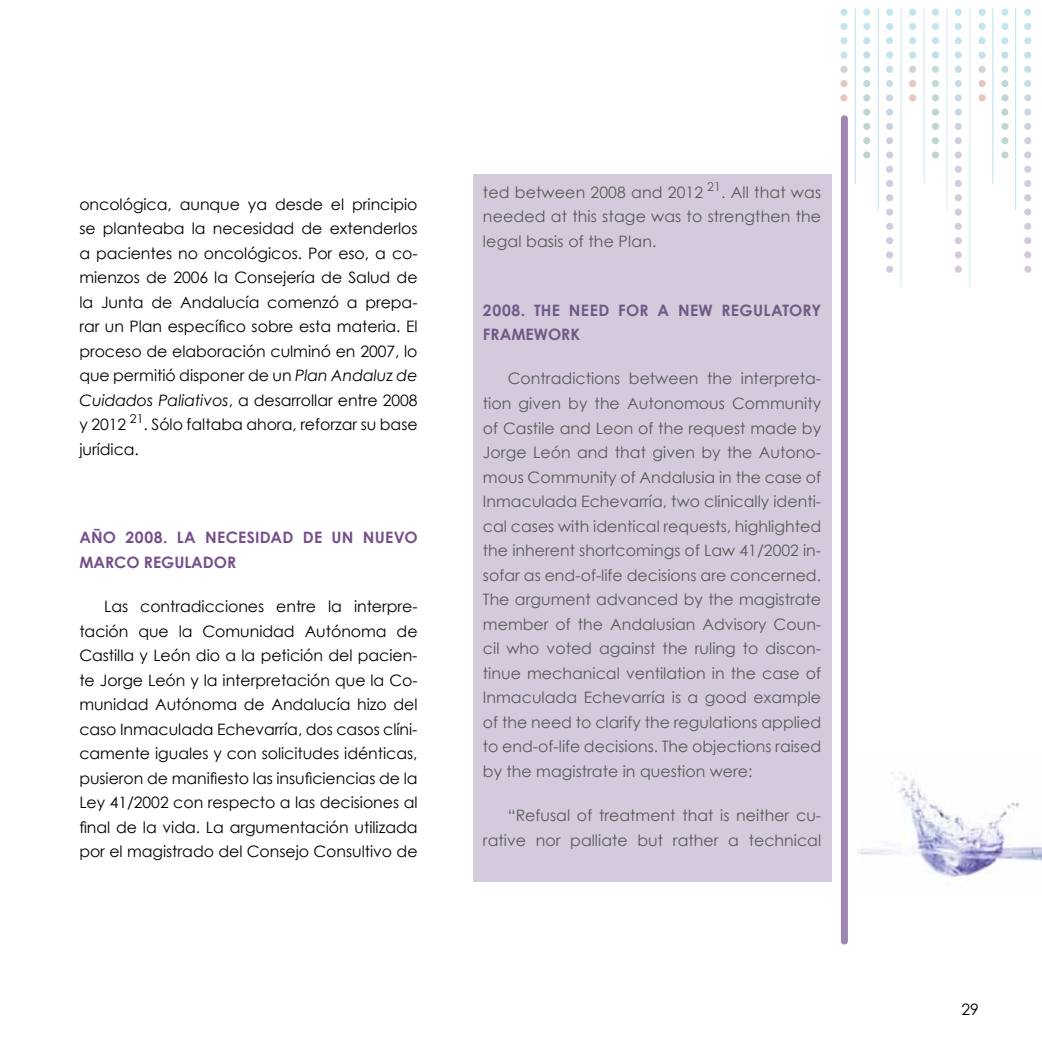
<style>
.page{position:relative;width:1042px;height:1042px;background:#fff}
.page>*{position:absolute;margin:0;border:0;box-sizing:border-box;transform-origin:0 0}
.t1{font:15.75px/24.5px "Century Gothic";color:#58595b;text-align:justify}
.t2{font:15.75px/24.5px "Century Gothic";letter-spacing:-.005em;color:#000;text-align:justify}
.t3{font:700 15.75px "Century Gothic";letter-spacing:.035em;color:#764f8d}
.t4{font:700 15.75px "Century Gothic";letter-spacing:.04em;color:#715985}
.s1{font-style:italic}
</style>
<div class="page">
<img style="left:857px;top:772px;width:185px;height:108px">
<div style="left:841px;top:119px;width:7px;height:822px;background:#9f85af"></div>
<div style="left:473px;top:174px;width:358px;height:707px;background:#d4cadc"></div>
<hr style="left:855px;top:9px;width:1px;height:174px;background:#c1e6ed">
<hr style="left:878px;top:9px;width:1px;height:201px;background:#c1e6ed">
<hr style="left:900px;top:9px;width:1px;height:278px;background:#d4ecf7">
<hr style="left:923px;top:9px;width:1px;height:174px;background:#d4ecf7">
<hr style="left:946px;top:9px;width:1px;height:201px;background:#d4ecf7">
<hr style="left:969px;top:9px;width:1px;height:278px;background:#d4ecf7">
<hr style="left:992px;top:9px;width:1px;height:174px;background:#c1e6ed">
<hr style="left:1015px;top:9px;width:1px;height:201px;background:#c1e6ed">
<svg style="left:978px;top:9px;width:7px;height:7px"></svg>
<svg style="left:978px;top:23px;width:7px;height:7px"></svg>
<svg style="left:978px;top:37px;width:7px;height:7px"></svg>
<svg style="left:978px;top:51px;width:7px;height:8px"></svg>
<svg style="left:978px;top:66px;width:7px;height:7px"></svg>
<svg style="left:978px;top:80px;width:7px;height:7px"></svg>
<svg style="left:978px;top:94px;width:7px;height:7px"></svg>
<svg style="left:1001px;top:9px;width:7px;height:7px"></svg>
<svg style="left:1001px;top:23px;width:7px;height:7px"></svg>
<svg style="left:1001px;top:37px;width:7px;height:7px"></svg>
<svg style="left:1001px;top:51px;width:7px;height:8px"></svg>
<svg style="left:1001px;top:66px;width:7px;height:7px"></svg>
<svg style="left:1001px;top:80px;width:7px;height:7px"></svg>
<svg style="left:1001px;top:94px;width:7px;height:7px"></svg>
<svg style="left:1001px;top:109px;width:7px;height:7px"></svg>
<svg style="left:1001px;top:123px;width:7px;height:7px"></svg>
<svg style="left:1001px;top:137px;width:7px;height:7px"></svg>
<svg style="left:1001px;top:151px;width:7px;height:8px"></svg>
<svg style="left:1024px;top:9px;width:7px;height:7px"></svg>
<svg style="left:1024px;top:23px;width:7px;height:7px"></svg>
<svg style="left:1024px;top:37px;width:7px;height:7px"></svg>
<svg style="left:1024px;top:51px;width:7px;height:8px"></svg>
<svg style="left:1024px;top:66px;width:7px;height:7px"></svg>
<svg style="left:1024px;top:80px;width:7px;height:7px"></svg>
<svg style="left:1024px;top:94px;width:7px;height:7px"></svg>
<svg style="left:1024px;top:109px;width:7px;height:7px"></svg>
<svg style="left:1024px;top:123px;width:7px;height:7px"></svg>
<svg style="left:1024px;top:137px;width:7px;height:7px"></svg>
<svg style="left:1024px;top:151px;width:7px;height:8px"></svg>
<svg style="left:1024px;top:166px;width:7px;height:7px"></svg>
<svg style="left:1024px;top:180px;width:7px;height:7px"></svg>
<svg style="left:1024px;top:194px;width:7px;height:7px"></svg>
<svg style="left:1024px;top:208px;width:7px;height:8px"></svg>
<svg style="left:1024px;top:223px;width:7px;height:7px"></svg>
<svg style="left:1024px;top:237px;width:7px;height:7px"></svg>
<svg style="left:1024px;top:251px;width:7px;height:7px"></svg>
<svg style="left:1024px;top:266px;width:7px;height:7px"></svg>
<svg style="left:909px;top:9px;width:7px;height:7px"></svg>
<svg style="left:909px;top:23px;width:7px;height:7px"></svg>
<svg style="left:909px;top:37px;width:7px;height:7px"></svg>
<svg style="left:909px;top:51px;width:7px;height:8px"></svg>
<svg style="left:909px;top:66px;width:7px;height:7px"></svg>
<svg style="left:909px;top:80px;width:7px;height:7px"></svg>
<svg style="left:909px;top:94px;width:7px;height:7px"></svg>
<svg style="left:932px;top:9px;width:7px;height:7px"></svg>
<svg style="left:932px;top:23px;width:7px;height:7px"></svg>
<svg style="left:932px;top:37px;width:7px;height:7px"></svg>
<svg style="left:932px;top:51px;width:7px;height:8px"></svg>
<svg style="left:932px;top:66px;width:7px;height:7px"></svg>
<svg style="left:932px;top:80px;width:7px;height:7px"></svg>
<svg style="left:932px;top:94px;width:7px;height:7px"></svg>
<svg style="left:932px;top:109px;width:7px;height:7px"></svg>
<svg style="left:932px;top:123px;width:7px;height:7px"></svg>
<svg style="left:932px;top:137px;width:7px;height:7px"></svg>
<svg style="left:932px;top:151px;width:7px;height:8px"></svg>
<svg style="left:954px;top:9px;width:8px;height:7px"></svg>
<svg style="left:954px;top:23px;width:8px;height:7px"></svg>
<svg style="left:954px;top:37px;width:8px;height:7px"></svg>
<svg style="left:954px;top:51px;width:8px;height:8px"></svg>
<svg style="left:954px;top:66px;width:8px;height:7px"></svg>
<svg style="left:954px;top:80px;width:8px;height:7px"></svg>
<svg style="left:954px;top:94px;width:8px;height:7px"></svg>
<svg style="left:954px;top:109px;width:8px;height:7px"></svg>
<svg style="left:954px;top:123px;width:8px;height:7px"></svg>
<svg style="left:954px;top:137px;width:8px;height:7px"></svg>
<svg style="left:954px;top:151px;width:8px;height:8px"></svg>
<svg style="left:954px;top:166px;width:8px;height:7px"></svg>
<svg style="left:954px;top:180px;width:8px;height:7px"></svg>
<svg style="left:954px;top:194px;width:8px;height:7px"></svg>
<svg style="left:954px;top:208px;width:8px;height:8px"></svg>
<svg style="left:954px;top:223px;width:8px;height:7px"></svg>
<svg style="left:954px;top:237px;width:8px;height:7px"></svg>
<svg style="left:954px;top:251px;width:8px;height:7px"></svg>
<svg style="left:954px;top:266px;width:8px;height:7px"></svg>
<svg style="left:840px;top:9px;width:7px;height:7px"></svg>
<svg style="left:840px;top:23px;width:7px;height:7px"></svg>
<svg style="left:840px;top:37px;width:7px;height:7px"></svg>
<svg style="left:840px;top:51px;width:7px;height:8px"></svg>
<svg style="left:840px;top:66px;width:7px;height:7px"></svg>
<svg style="left:840px;top:80px;width:7px;height:7px"></svg>
<svg style="left:840px;top:94px;width:7px;height:7px"></svg>
<svg style="left:863px;top:9px;width:7px;height:7px"></svg>
<svg style="left:863px;top:23px;width:7px;height:7px"></svg>
<svg style="left:863px;top:37px;width:7px;height:7px"></svg>
<svg style="left:863px;top:51px;width:7px;height:8px"></svg>
<svg style="left:863px;top:66px;width:7px;height:7px"></svg>
<svg style="left:863px;top:80px;width:7px;height:7px"></svg>
<svg style="left:863px;top:94px;width:7px;height:7px"></svg>
<svg style="left:863px;top:109px;width:7px;height:7px"></svg>
<svg style="left:863px;top:123px;width:7px;height:7px"></svg>
<svg style="left:863px;top:137px;width:7px;height:7px"></svg>
<svg style="left:863px;top:151px;width:7px;height:8px"></svg>
<svg style="left:886px;top:9px;width:7px;height:7px"></svg>
<svg style="left:886px;top:23px;width:7px;height:7px"></svg>
<svg style="left:886px;top:37px;width:7px;height:7px"></svg>
<svg style="left:886px;top:51px;width:7px;height:8px"></svg>
<svg style="left:886px;top:66px;width:7px;height:7px"></svg>
<svg style="left:886px;top:80px;width:7px;height:7px"></svg>
<svg style="left:886px;top:94px;width:7px;height:7px"></svg>
<svg style="left:886px;top:109px;width:7px;height:7px"></svg>
<svg style="left:886px;top:123px;width:7px;height:7px"></svg>
<svg style="left:886px;top:137px;width:7px;height:7px"></svg>
<svg style="left:886px;top:151px;width:7px;height:8px"></svg>
<svg style="left:886px;top:166px;width:7px;height:7px"></svg>
<svg style="left:886px;top:180px;width:7px;height:7px"></svg>
<svg style="left:886px;top:194px;width:7px;height:7px"></svg>
<svg style="left:886px;top:208px;width:7px;height:8px"></svg>
<svg style="left:886px;top:223px;width:7px;height:7px"></svg>
<svg style="left:886px;top:237px;width:7px;height:7px"></svg>
<svg style="left:886px;top:251px;width:7px;height:7px"></svg>
<svg style="left:886px;top:266px;width:7px;height:7px"></svg>
<p class="t2" style="left:79px;top:192px;width:340px">oncológica, aunque ya desde el principio se planteaba la necesidad de extenderlos a pacientes no oncológicos. Por eso, a co&shy;mienzos de 2006 la Consejería de Salud de la Junta de Andalucía comenzó a prepa&shy;rar un Plan específico sobre esta materia. El proceso de elaboración culminó en 2007, lo que permitió disponer de un <span class="s1">Plan Andaluz de Cuidados Paliativos</span>, a desarrollar entre 2008 y 2012 <sup>21</sup>. Sólo faltaba ahora, reforzar su base jurídica.</p>
<p class="t3" style="left:79px;top:528px;width:25px">AÑO</p>
<p class="t3" style="left:126px;top:528px;width:91px">2008. LA NECESIDAD</p>
<p class="t3" style="left:303px;top:528px;width:10px">DE</p>
<p class="t3" style="left:331px;top:528px;width:11px">UN</p>
<p class="t3" style="left:363px;top:528px;width:12px">NUEVO</p>
<p class="t3" style="left:79px;top:552px;width:13px">MARCO</p>
<p class="t3" style="left:144px;top:552px;width:12px">REGULADOR</p>
<p class="t2" style="left:79px;top:594px;width:340px;text-indent:25px">Las contradicciones entre la interpre&shy;tación que la Comunidad Autónoma de Castilla y León dio a la petición del pacien&shy;te Jorge León y la interpretación que la Co&shy;munidad Autónoma de Andalucía hizo del caso Inmaculada Echevarría, dos casos clíni&shy;camente iguales y con solicitudes idénticas, pusieron de manifiesto las insuficiencias de la Ley 41/2002 con respecto a las decisiones al final de la vida. La argumentación utilizada por el magistrado del Consejo Consultivo de</p>
<p class="t1" style="left:483px;top:180px;width:340px">ted between 2008 and 2012 <sup>21</sup>. All that was needed at this stage was to strengthen the legal basis of the Plan.</p>
<p class="t4" style="left:483px;top:300px;width:97px">2008. THE NEED</p>
<p class="t4" style="left:618px;top:300px;width:11px">FOR</p>
<p class="t4" style="left:657px;top:300px;width:33px">A NEW</p>
<p class="t4" style="left:721px;top:300px;width:11px">REGULATORY</p>
<p class="t4" style="left:483px;top:324px;width:12px">FRAMEWORK</p>
<p class="t1" style="left:483px;top:366px;width:340px;text-indent:25px">Contradictions between the interpreta&shy;tion given by the Autonomous Community of Castile and Leon of the request made by Jorge León and that given by the Autono&shy;mous Community of Andalusia in the case of Inmaculada Echevarría, two clinically identi&shy;cal cases with identical requests, highlighted the inherent shortcomings of Law 41/2002 in&shy;sofar as end-of-life decisions are concerned.<br>The argument advanced by the magistrate member of the Andalusian Advisory Coun&shy;cil who voted against the ruling to discon&shy;tinue mechanical ventilation in the case of Inmaculada Echevarría is a good example of the need to clarify the regulations applied to end-of-life decisions. The objections raised by the magistrate in question were:</p>
<p class="t1" style="left:483px;top:803px;width:340px;text-align:right">“Refusal of treatment that is neither cu&shy;rative nor palliate but rather a technical</p>
<p class="t2" style="left:961px;top:996px;width:19px">29</p>
</div>
